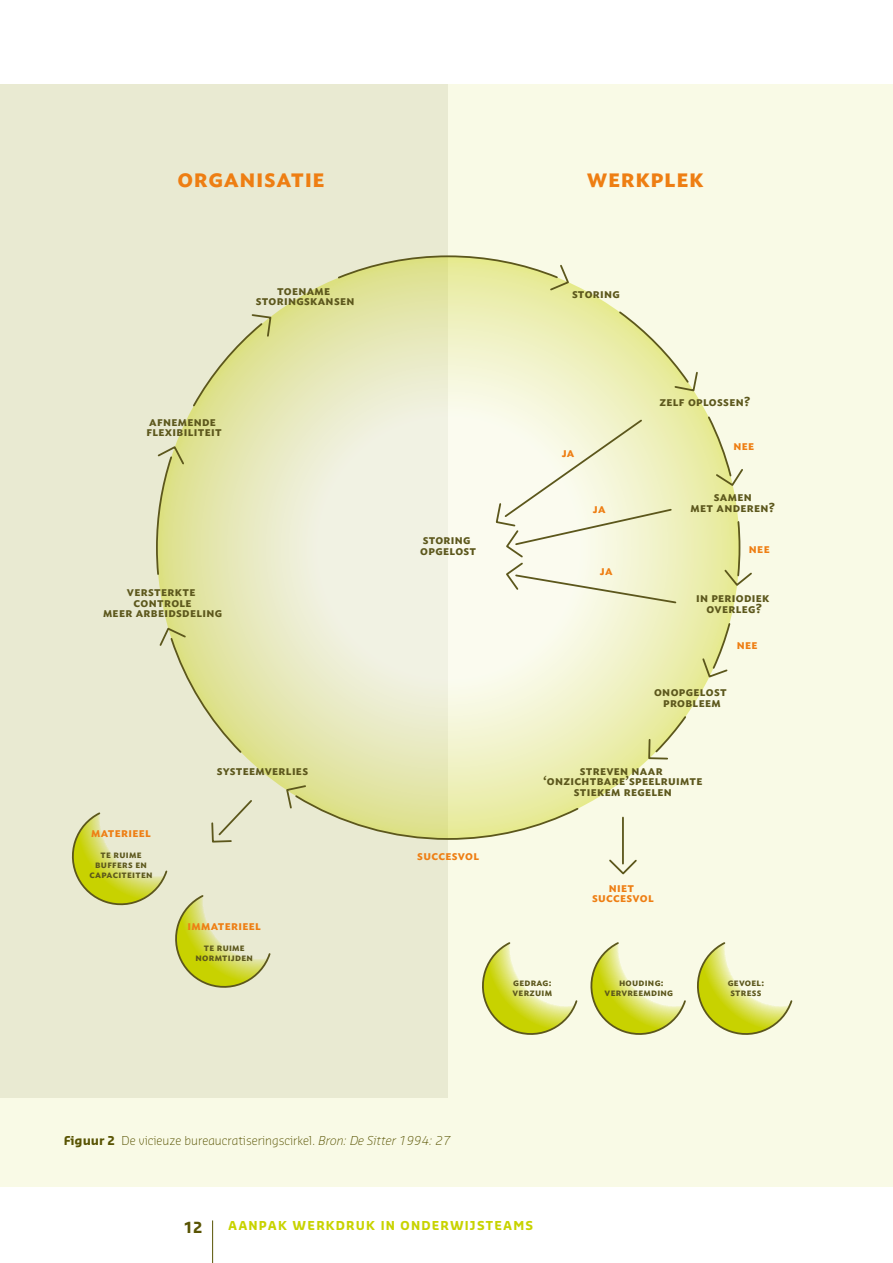
<style>
.page{position:relative;width:893px;height:1263px;background:#fff}
.page>*{position:absolute;margin:0;border:0;box-sizing:border-box;transform-origin:0 0}
.t1{font:600 25.65px "Ideal Sans";letter-spacing:.025em;color:#ee7e13}
.t2{font:700 15px "Sansa Pro";color:#595403}
.t3{font:600 12.9px/10.4px "Ideal Sans";letter-spacing:.025em;color:#5c571c;text-align:center}
.t4{font:600 12.9px/10.4px "Ideal Sans";letter-spacing:.025em;color:#ee7e13;text-align:center}
.t5{font:300 12px "Sansa Pro";color:#595403}
.t6{font:700 12px "Sansa Pro";letter-spacing:.1em;color:#c8d300}
.t7{font:600 10.35px/10.4px "Ideal Sans";letter-spacing:.025em;color:#5c571c;text-align:center}
.s1{font-weight:700}
.s2{font-style:italic}
</style>
<div class="page">
<div style="left:0;top:84px;width:893px;height:1103px;background:#f9fae6"></div>
<hr style="left:212px;top:1220px;width:1px;height:43px;background:#595403">
<div style="left:0;top:84px;width:448px;height:1013px;background:#e9ead2"></div>
<svg style="left:482px;top:942px;width:311px;height:93px"></svg>
<svg style="left:157px;top:256px;width:582px;height:583px"></svg>
<svg style="left:609px;top:859px;width:28px;height:16px"></svg>
<svg style="left:617px;top:310px;width:81px;height:83px"></svg>
<svg style="left:706px;top:415px;width:37px;height:72px"></svg>
<svg style="left:723px;top:520px;width:29px;height:67px"></svg>
<svg style="left:701px;top:622px;width:30px;height:57px"></svg>
<svg style="left:647px;top:714px;width:40px;height:46px"></svg>
<svg style="left:285px;top:784px;width:295px;height:56px"></svg>
<svg style="left:159px;top:626px;width:84px;height:128px"></svg>
<svg style="left:156px;top:445px;width:30px;height:131px;background:#d6d88f"></svg>
<svg style="left:192px;top:314px;width:80px;height:94px"></svg>
<svg style="left:336px;top:255px;width:234px;height:37px"></svg>
<svg style="left:495px;top:418px;width:182px;height:186px"></svg>
<hr style="left:622px;top:817px;width:2px;height:47px;background:#5c571c">
<svg style="left:72px;top:800px;width:199px;height:188px"></svg>
<h1 class="t1" style="left:177px;top:158px;width:149px">organisatie</h1>
<h1 class="t1" style="left:587px;top:158px;width:119px">werkplek</h1>
<p class="t3" style="left:256px;top:284px;width:100px">toename storingskansen</p>
<p class="t3" style="left:146px;top:415px;width:77px;text-align:left">afnemende flexibiliteit</p>
<p class="t3" style="left:103px;top:586px;width:121px">versterkte controle<br>meer arbeidsdeling</p>
<p class="t4" style="left:91px;top:826px;width:61px">materieel</p>
<p class="t7" style="left:90px;top:848px;width:65px">te ruime buffers en capaciteiten</p>
<p class="t3" style="left:217px;top:764px;width:93px">systeemverlies</p>
<p class="t4" style="left:188px;top:919px;width:75px">immaterieel</p>
<p class="t7" style="left:196px;top:941px;width:59px">te ruime normtijden</p>
<p class="t3" style="left:572px;top:287px;width:49px">storing</p>
<p class="t3" style="left:420px;top:533px;width:58px;text-align:left">storing opgelost</p>
<p class="t4" style="left:417px;top:849px;width:63px">succesvol</p>
<p class="t4" style="left:562px;top:447px;width:14px">ja</p>
<p class="t4" style="left:593px;top:502px;width:14px">ja</p>
<p class="t4" style="left:600px;top:565px;width:14px">ja</p>
<p class="t3" style="left:659px;top:396px;width:92px">zelf oplossen?</p>
<p class="t4" style="left:733px;top:439px;width:22px">nee</p>
<p class="t3" style="left:691px;top:491px;width:86px">samen<br>met anderen?</p>
<p class="t4" style="left:749px;top:542px;width:22px">nee</p>
<p class="t3" style="left:696px;top:592px;width:75px">in periodiek overleg?</p>
<p class="t4" style="left:737px;top:638px;width:22px">nee</p>
<p class="t3" style="left:654px;top:685px;width:74px">onopgelost probleem</p>
<p class="t3" style="left:543px;top:764px;width:161px">streven naar ‘onzichtbare’speelruimte stiekem regelen</p>
<p class="t4" style="left:592px;top:881px;width:63px">niet succesvol</p>
<p class="t7" style="left:513px;top:976px;width:41px;text-align:left">gedrag: verzuim</p>
<p class="t7" style="left:728px;top:976px;width:38px;text-align:left">gevoel: stress</p>
<p class="t7" style="left:605px;top:976px;width:70px">houding: vervreemding</p>
<p class="t5" style="left:64px;top:1132px;width:388px"><span class="s1">Figuur 2</span> De vicieuze bureaucratiseringscirkel. <span class="s2">Bron: De Sitter 1994: 27</span></p>
<p class="t2" style="left:184px;top:1217px;width:20px">12</p>
<p class="t6" style="left:228px;top:1218px;width:307px">AANPAK WERKDRUK IN ONDERWIJSTEAMS</p>
</div>
